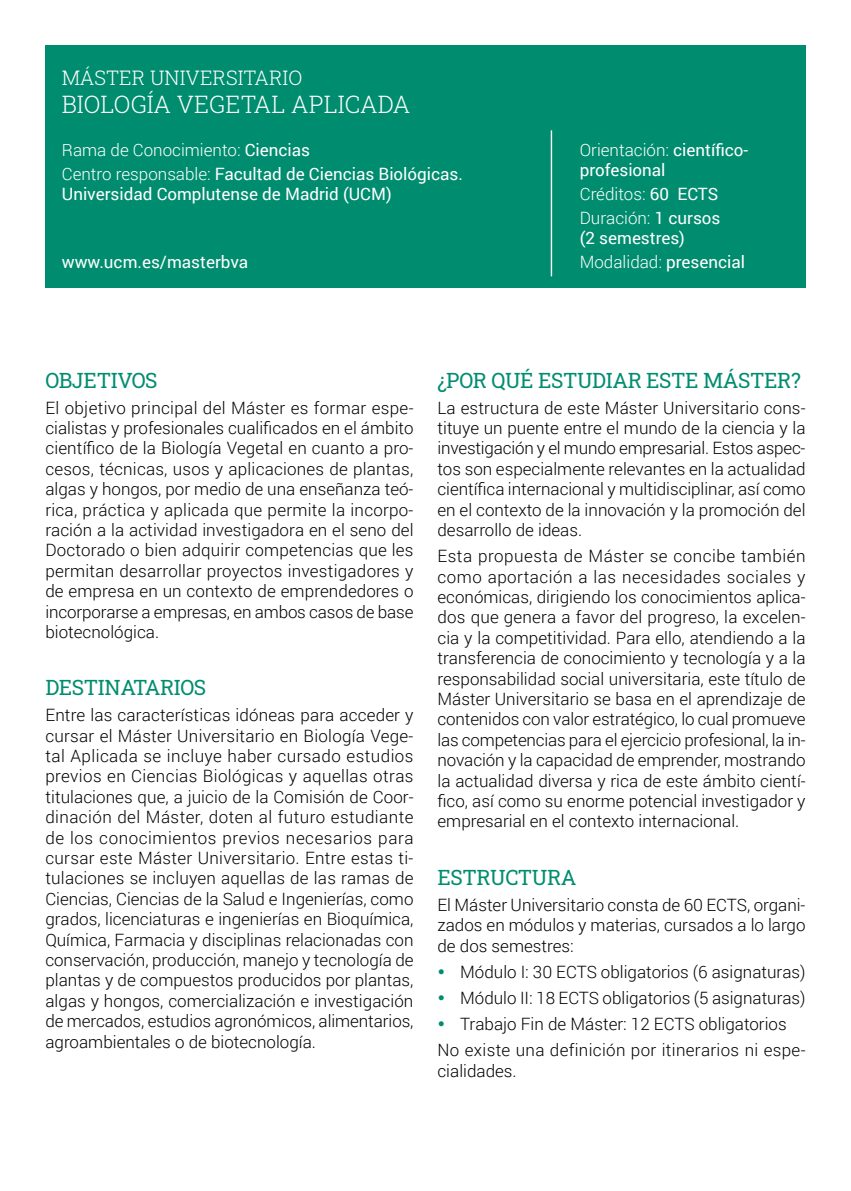
<style>
.page{position:relative;width:851px;height:1191px;background:#fff}
.page>*{position:absolute;margin:0;border:0;box-sizing:border-box;transform-origin:0 0}
.t1{font:300 24px "Roboto Slab";color:#fff}
.t2{font:21px "Roboto Slab";letter-spacing:-.02em;color:#008d6f}
.t3{font:300 20px "Roboto Slab";color:#fff}
.t4{font:300 17px/20.4px "Roboto";color:#000;text-align:justify}
.t5{font:17px/20px "Roboto";color:#fff}
.t6{font:300 17px/24px "Roboto";color:#fff}
.t7{font:300 17px "Roboto";letter-spacing:.02em;color:#000}
.s1{font-weight:400}
.s2{font-weight:300}
</style>
<div class="page">
<div style="left:45px;top:45px;width:760px;height:242px;background:#008d6f"></div>
<hr style="left:550px;top:130px;width:2px;height:146px;background:#fff">
<p class="t3" style="left:62px;top:64px;width:242px">MÁSTER UNIVERSITARIO</p>
<h1 class="t1" style="left:62px;top:87px;width:350px">BIOLOGÍA VEGETAL APLICADA</h1>
<p class="t6" style="left:62px;top:138px;width:402px">Rama de Conocimiento: <span class="s1">Ciencias<br></span>Centro responsable: <span class="s1">Facultad de Ciencias Biológicas.</span></p>
<p class="t5" style="left:62px;top:183px;width:331px">Universidad Complutense de Madrid (UCM)</p>
<p class="t5" style="left:62px;top:252px;width:188px">www.ucm.es/masterbva</p>
<p class="t5" style="left:579px;top:139px;width:170px"><span class="s2">Orientación:</span> científico&shy;profesional</p>
<p class="t6" style="left:579px;top:181px;width:142px">Créditos: <span class="s1">60 ECTS<br></span>Duración: <span class="s1">1 cursos</span></p>
<p class="t5" style="left:579px;top:225px;width:167px;line-height:24px">(2 semestres)<br><span class="s2">Modalidad:</span> presencial</p>
<p class="t2" style="left:45px;top:365px;width:114px">OBJETIVOS</p>
<p class="t4" style="left:45px;top:397px;width:369px">El objetivo principal del Máster es formar espe&shy;cialistas y profesionales cualificados en el ámbito científico de la Biología Vegetal en cuanto a pro&shy;cesos, técnicas, usos y aplicaciones de plantas, algas y hongos, por medio de una enseñanza teó&shy;rica, práctica y aplicada que permite la incorpo&shy;ración a la actividad investigadora en el seno del Doctorado o bien adquirir competencias que les permitan desarrollar proyectos investigadores y de empresa en un contexto de emprendedores o incorporarse a empresas, en ambos casos de base biotecnológica.</p>
<p class="t2" style="left:45px;top:673px;width:162px">DESTINATARIOS</p>
<p class="t4" style="left:45px;top:704px;width:369px">Entre las características idóneas para acceder y cursar el Máster Universitario en Biología Vege&shy;tal Aplicada se incluye haber cursado estudios previos en Ciencias Biológicas y aquellas otras titulaciones que, a juicio de la Comisión de Coor&shy;dinación del Máster, doten al futuro estudiante de los conocimientos previos necesarios para cursar este Máster Universitario. Entre estas ti&shy;tulaciones se incluyen aquellas de las ramas de Ciencias, Ciencias de la Salud e Ingenierías, como grados, licenciaturas e ingenierías en Bioquímica, Química, Farmacia y disciplinas relacionadas con conservación, producción, manejo y tecnología de plantas y de compuestos producidos por plantas, algas y hongos, comercialización e investigación de mercados, estudios agronómicos, alimentarios, agroambientales o de biotecnología.</p>
<p class="t2" style="left:437px;top:365px;width:365px">¿POR QUÉ ESTUDIAR ESTE MÁSTER?</p>
<p class="t4" style="left:437px;top:397px;width:369px">La estructura de este Máster Universitario cons&shy;tituye un puente entre el mundo de la ciencia y la investigación y el mundo empresarial. Estos aspec&shy;tos son especialmente relevantes en la actualidad científica internacional y multidisciplinar, así como en el contexto de la innovación y la promoción del desarrollo de ideas.</p>
<p class="t4" style="left:437px;top:545px;width:369px">Esta propuesta de Máster se concibe también como aportación a las necesidades sociales y económicas, dirigiendo los conocimientos aplica&shy;dos que genera a favor del progreso, la excelen&shy;cia y la competitividad. Para ello, atendiendo a la transferencia de conocimiento y tecnología y a la responsabilidad social universitaria, este título de Máster Universitario se basa en el aprendizaje de contenidos con valor estratégico, lo cual promueve las competencias para el ejercicio profesional, la in&shy;novación y la capacidad de emprender, mostrando la actualidad diversa y rica de este ámbito cientí&shy;fico, así como su enorme potencial investigador y empresarial en el contexto internacional.</p>
<p class="t2" style="left:437px;top:863px;width:141px">ESTRUCTURA</p>
<p class="t4" style="left:437px;top:894px;width:369px">El Máster Universitario consta de 60 ECTS, organi&shy;zados en módulos y materias, cursados a lo largo de dos semestres:</p>
<p class="t4" style="left:460px;top:961px;width:347px">Módulo I: 30 ECTS obligatorios (6 asignaturas)</p>
<p class="t4" style="left:460px;top:987px;width:347px">Módulo II: 18 ECTS obligatorios (5 asignaturas)</p>
<p class="t4" style="left:460px;top:1013px;width:328px">Trabajo Fin de Máster: 12 ECTS obligatorios</p>
<p class="t7" style="left:437px;top:1038px;width:369px">No existe una definición por itinerarios ni espe-</p>
<p class="t4" style="left:437px;top:1059px;width:81px">cialidades.</p>
</div>
